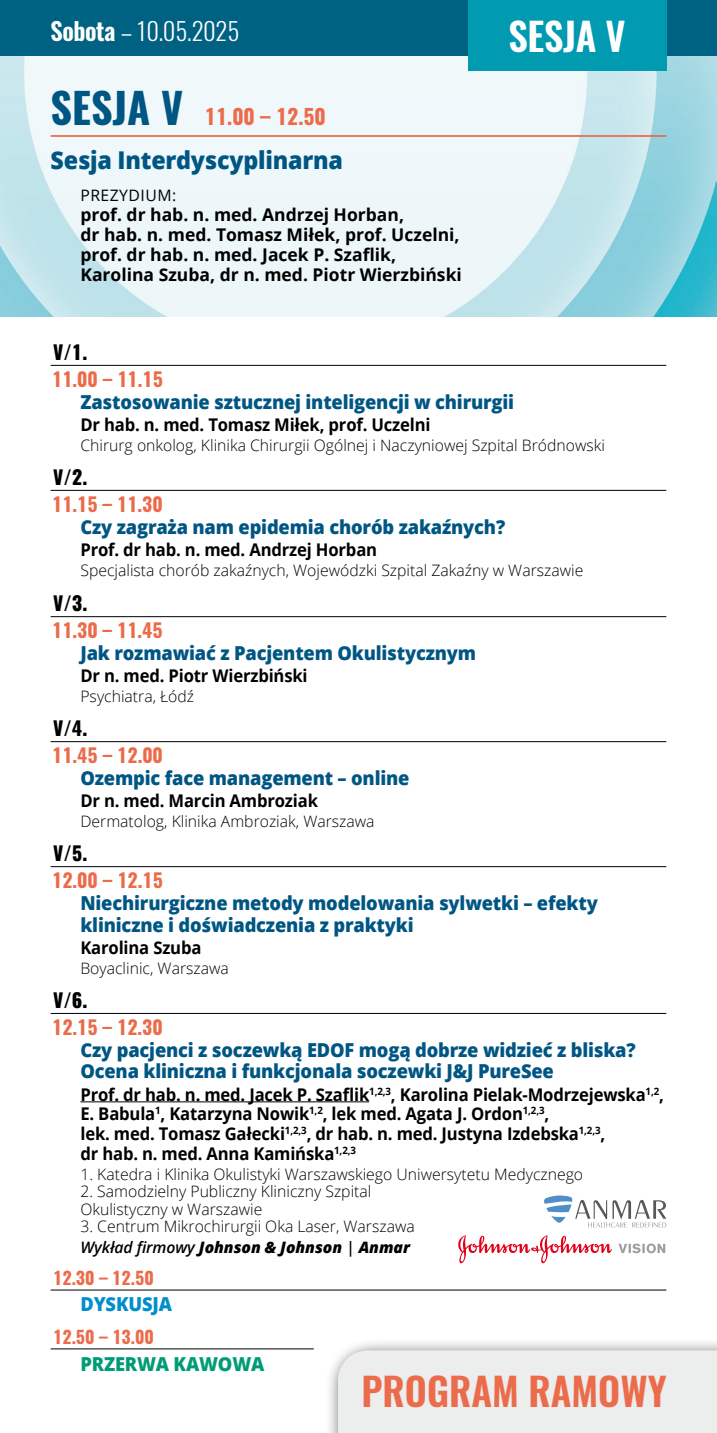
<style>
.page{position:relative;width:717px;height:1433px;background:#fff}
.page>*{position:absolute;margin:0;border:0;box-sizing:border-box;transform-origin:0 0}
.t1{font:600 38.5px "Oswald";color:#eb6b4a}
.t2{font:600 38.5px "Oswald";letter-spacing:-.01em;color:#fff}
.t3{font:800 24.5px "Open Sans";letter-spacing:-.01em;color:#005683;scale:.95 1}
.t4{font:300 24.5px "Oswald";color:#fff}
.t5{font:700 21px "Oswald";color:#eb6b4a}
.t6{font:800 19.25px/21.9px "Open Sans";letter-spacing:-.01em;color:#005683;scale:.95 1}
.t7{font:700 19.25px "Oswald";color:#eb6b4a}
.t8{font:800 19.25px "Oswald";color:#000}
.t9{font:800 19.25px "Open Sans";letter-spacing:-.01em;color:#009c77;scale:.95 1}
.t10{font:800 19.25px "Open Sans";letter-spacing:-.01em;color:#008fcb;scale:.95 1}
.t11{font:700 17.5px/19.6px "Open Sans";letter-spacing:-.01em;color:#000;scale:.95 1}
.t12{font:700 17.5px/20.1px "Open Sans";letter-spacing:-.01em;color:#000}
.t13{font:700 17.5px "Oswald";color:#eb6b4a}
.t14{font:300 15.75px/17.7px "Open Sans";color:#000}
.t15{font:15.75px "Open Sans";letter-spacing:.03em;color:#000}
.s1{font-weight:600}
.s2{font-size:42px;color:#005683}
.s3{font-weight:600;font-style:italic}
.s4{font-weight:800;font-style:italic}
</style>
<div class="page">
<img style="left:0;top:56px;width:716px;height:260px">
<div style="left:325px;top:1337px;width:391px;height:96px;background:#000;opacity:.75"></div>
<div style="left:338px;top:1350px;width:378px;height:83px;background:#eceded"></div>
<div style="left:0;top:0;width:716px;height:56px;background:#006283"></div>
<div style="left:467px;top:0;width:199px;height:71px;background:#009ab1"></div>
<hr style="left:51px;top:135px;width:615px;height:2px;background:#eb6b4a">
<hr style="left:51px;top:365px;width:615px;height:1px;background:#000">
<hr style="left:51px;top:490px;width:615px;height:1px;background:#000">
<hr style="left:51px;top:616px;width:615px;height:1px;background:#000">
<hr style="left:51px;top:741px;width:615px;height:1px;background:#000">
<hr style="left:51px;top:866px;width:615px;height:1px;background:#000">
<hr style="left:51px;top:1013px;width:615px;height:1px;background:#000">
<hr style="left:80px;top:1101px;width:289px;height:1px;background:#000">
<hr style="left:51px;top:1289px;width:615px;height:1px;background:#000">
<hr style="left:51px;top:1348px;width:263px;height:1px;background:#000">
<svg style="left:544px;top:1195px;width:122px;height:32px"></svg>
<svg style="left:458px;top:1235px;width:153px;height:28px"></svg>
<svg style="left:618px;top:1243px;width:47px;height:10px"></svg>
<h2 class="t4" style="left:51px;top:15px;width:190px"><span class="s1">Sobota</span> – 10.05.2025</h2>
<h3 class="t5" style="left:51px;top:102px;width:276px"><span class="s2">SESJA V</span> 11.00 – 12.50</h3>
<h2 class="t3" style="left:51px;top:142px;width:309px">Sesja Interdyscyplinarna</h2>
<p class="t15" style="left:80px;top:184px;width:97px">PREZYDIUM:</p>
<p class="t12" style="left:80px;top:204px;width:383px">prof. dr hab. n. med. Andrzej Horban,<br>dr hab. n. med. Tomasz Miłek, prof. Uczelni, prof. dr hab. n. med. Jacek P. Szaflik, Karolina Szuba, dr n. med. Piotr Wierzbiński</p>
<h1 class="t2" style="left:508px;top:9px;width:118px">SESJA V</h1>
<p class="t8" style="left:53px;top:338px;width:36px">V/1.</p>
<p class="t7" style="left:52px;top:365px;width:112px">11.00 – 11.15</p>
<p class="t6" style="left:80px;top:389px;width:458px">Zastosowanie sztucznej inteligencji w chirurgii</p>
<p class="t11" style="left:80px;top:414px;width:370px">Dr hab. n. med. Tomasz Miłek, prof. Uczelni</p>
<p class="t14" style="left:80px;top:436px;width:526px">Chirurg onkolog, Klinika Chirurgii Ogólnej i Naczyniowej Szpital Bródnowski</p>
<p class="t8" style="left:53px;top:463px;width:36px">V/2.</p>
<p class="t7" style="left:52px;top:490px;width:112px">11.15 – 11.30</p>
<p class="t6" style="left:80px;top:514px;width:448px">Czy zagraża nam epidemia chorób zakaźnych?</p>
<p class="t11" style="left:80px;top:539px;width:314px">Prof. dr hab. n. med. Andrzej Horban</p>
<p class="t14" style="left:80px;top:561px;width:504px">Specjalista chorób zakaźnych, Wojewódzki Szpital Zakaźny w Warszawie</p>
<p class="t8" style="left:53px;top:590px;width:36px">V/3.</p>
<p class="t7" style="left:52px;top:617px;width:112px">11.30 – 11.45</p>
<p class="t6" style="left:80px;top:641px;width:418px">Jak rozmawiać z Pacjentem Okulistycznym</p>
<p class="t11" style="left:80px;top:665px;width:241px">Dr n. med. Piotr Wierzbiński</p>
<p class="t14" style="left:80px;top:687px;width:115px">Psychiatra, Łódź</p>
<p class="t8" style="left:53px;top:715px;width:36px">V/4.</p>
<p class="t7" style="left:52px;top:742px;width:112px">11.45 – 12.00</p>
<p class="t6" style="left:80px;top:766px;width:348px">Ozempic face management – online</p>
<p class="t11" style="left:80px;top:790px;width:251px">Dr n. med. Marcin Ambroziak</p>
<p class="t14" style="left:80px;top:812px;width:295px">Dermatolog, Klinika Ambroziak, Warszawa</p>
<p class="t8" style="left:53px;top:840px;width:36px">V/5.</p>
<p class="t7" style="left:52px;top:867px;width:112px">12.00 – 12.15</p>
<p class="t6" style="left:80px;top:891px;width:546px">Niechirurgiczne metody modelowania sylwetki – efekty kliniczne i doświadczenia z praktyki</p>
<p class="t11" style="left:80px;top:937px;width:129px">Karolina Szuba</p>
<p class="t14" style="left:80px;top:959px;width:150px">Boyaclinic, Warszawa</p>
<p class="t8" style="left:53px;top:986px;width:36px">V/6.</p>
<p class="t7" style="left:52px;top:1013px;width:112px">12.15 – 12.30</p>
<p class="t6" style="left:80px;top:1037px;width:585px">Czy pacjenci z soczewką EDOF mogą dobrze widzieć z bliska?<br>Ocena kliniczna i funkcjonala soczewki J&amp;J PureSee</p>
<p class="t11" style="left:80px;top:1084px;width:615px">Prof. dr hab. n. med. Jacek P. Szaflik<sup>1,2,3</sup>, Karolina Pielak-Modrzejewska<sup>1,2</sup>, E. Babula<sup>1</sup>, Katarzyna Nowik<sup>1,2</sup>, lek med. Agata J. Ordon<sup>1,2,3</sup>,<br>lek. med. Tomasz Gałecki<sup>1,2,3</sup>, dr hab. n. med. Justyna Izdebska<sup>1,2,3</sup>,<br>dr hab. n. med. Anna Kamińska<sup>1,2,3</sup></p>
<p class="t14" style="left:80px;top:1164px;width:504px">1. Katedra i Klinika Okulistyki Warszawskiego Uniwersytetu Medycznego</p>
<p class="t14" style="left:80px;top:1182px;width:292px">2. Samodzielny Publiczny Kliniczny Szpital<br>Okulistyczny w Warszawie</p>
<p class="t14" style="left:80px;top:1216px;width:336px;line-height:20.1px">3. Centrum Mikrochirurgii Oka Laser, Warszawa<br><span class="s3">Wykład firmowy</span> <span class="s4">Johnson &amp; Johnson</span> <span class="s3">|</span> <span class="s4">Anmar</span></p>
<p class="t13" style="left:53px;top:1265px;width:102px">12.30 – 12.50</p>
<p class="t10" style="left:80px;top:1289px;width:98px">DYSKUSJA</p>
<p class="t13" style="left:53px;top:1324px;width:102px">12.50 – 13.00</p>
<p class="t9" style="left:80px;top:1349px;width:195px">PRZERWA KAWOWA</p>
<h1 class="t1" style="left:361px;top:1364px;width:306px">PROGRAM RAMOWY</h1>
</div>
